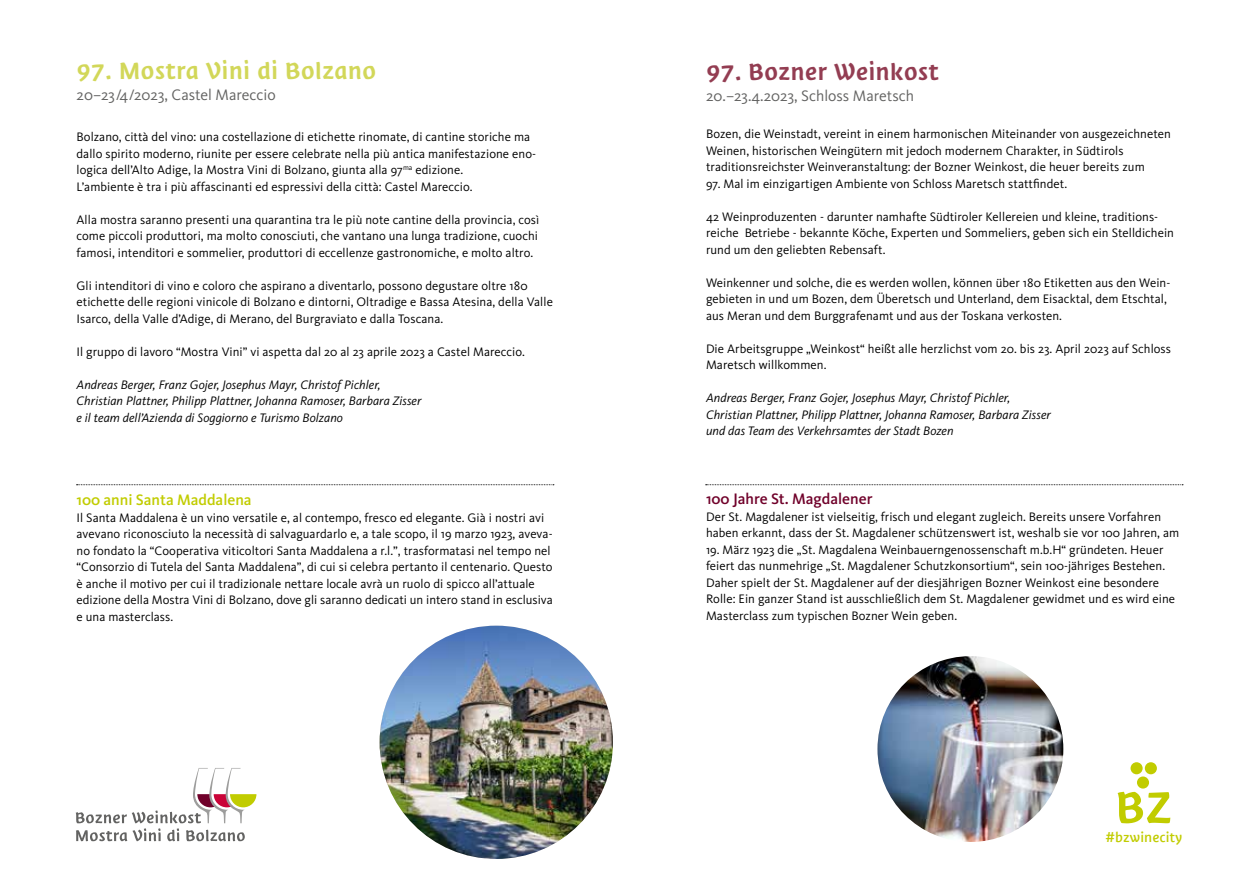
<style>
.page{position:relative;width:1259px;height:893px;background:#fff}
.page>*{position:absolute;margin:0;border:0;box-sizing:border-box;transform-origin:0 0}
.t1{font:27px "Suedtirol";color:#d2d759}
.t2{font:27px "Suedtirol";color:#933d52}
.t3{font:15.75px "Kievit";color:#636362}
.t4{font:500 15.75px "Kievit";color:#c1cc00}
.t5{font:500 15.75px "Kievit";color:#70012a}
.t6{font:15.15px "Suedtirol Next TT";color:#c1cc00}
.t7{font:12.75px/16.5px "Kievit";letter-spacing:.005em;color:#000}
.t8{font:italic 12.75px/16.5px "Kievit";letter-spacing:.005em;color:#000}
</style>
<div class="page">
<img style="left:877px;top:656px;width:186px;height:186px;border-radius:93px">
<img style="left:379px;top:626px;width:234px;height:233px;border-radius:117px">
<svg style="left:76px;top:768px;width:180px;height:73px"></svg>
<svg style="left:1117px;top:792px;width:53px;height:31px"></svg>
<div style="left:1130px;top:762px;width:12px;height:12px;background:#c1cc00;border-radius:50%"></div>
<div style="left:1137px;top:776px;width:12px;height:13px;background:#c1cc00;border-radius:50%"></div>
<div style="left:1144px;top:762px;width:13px;height:12px;background:#c1cc00;border-radius:50%"></div>
<svg style="left:77px;top:484px;width:477px;height:1px"></svg>
<svg style="left:705px;top:484px;width:478px;height:1px"></svg>
<h1 class="t1" style="left:77px;top:56px;width:301px">97. Mostra Vini di Bolzano</h1>
<p class="t3" style="left:77px;top:86px;width:201px">20–23/4/2023, Castel Mareccio</p>
<p class="t7" style="left:77px;top:129px;width:461px">Bolzano, città del vino: una costellazione di etichette rinomate, di cantine storiche ma dallo spirito moderno, riunite per essere celebrate nella più antica manifestazione eno&shy;logica dell’Alto Adige, la Mostra Vini di Bolzano, giunta alla 97<sup>ma</sup> edizione.<br>L’ambiente è tra i più affascinanti ed espressivi della città: Castel Mareccio.</p>
<p class="t7" style="left:77px;top:212px;width:464px;text-align:justify">Alla mostra saranno presenti una quarantina tra le più note cantine della provincia, così come piccoli produttori, ma molto conosciuti, che vantano una lunga tradizione, cuochi famosi, intenditori e sommelier, produttori di eccellenze gastronomiche, e molto altro.</p>
<p class="t7" style="left:77px;top:278px;width:478px">Gli intenditori di vino e coloro che aspirano a diventarlo, possono degustare oltre 180 etichette delle regioni vinicole di Bolzano e dintorni, Oltradige e Bassa Atesina, della Valle<br>Isarco, della Valle d’Adige, di Merano, del Burgraviato e dalla Toscana.</p>
<p class="t7" style="left:77px;top:344px;width:450px">Il gruppo di lavoro “Mostra Vini” vi aspetta dal 20 al 23 aprile 2023 a Castel Mareccio.</p>
<p class="t8" style="left:77px;top:376px;width:346px">Andreas Berger, Franz Gojer, Josephus Mayr, Christof Pichler,<br>Christian Plattner, Philipp Plattner, Johanna Ramoser, Barbara Zisser e il team dell’Azienda di Soggiorno e Turismo Bolzano</p>
<p class="t4" style="left:77px;top:491px;width:177px">100 anni Santa Maddalena</p>
<p class="t7" style="left:77px;top:509px;width:478px">Il Santa Maddalena è un vino versatile e, al contempo, fresco ed elegante. Già i nostri avi avevano riconosciuto la necessità di salvaguardarlo e, a tale scopo, il 19 marzo 1923, aveva&shy;no fondato la “Cooperativa viticoltori Santa Maddalena a r.l.”, trasformatasi nel tempo nel “Consorzio di Tutela del Santa Maddalena”, di cui si celebra pertanto il centenario. Questo è anche il motivo per cui il tradizionale nettare locale avrà un ruolo di spicco all’attuale edizione della Mostra Vini di Bolzano, dove gli saranno dedicati un intero stand in esclusiva e una masterclass.</p>
<h1 class="t2" style="left:706px;top:56px;width:235px">97. Bozner Weinkost</h1>
<p class="t3" style="left:706px;top:87px;width:209px">20.–23.4.2023, Schloss Maretsch</p>
<p class="t7" style="left:706px;top:126px;width:466px">Bozen, die Weinstadt, vereint in einem harmonischen Miteinander von ausgezeichneten<br>Weinen, historischen Weingütern mit jedoch modernem Charakter, in Südtirols traditionsreichster Weinveranstaltung: der Bozner Weinkost, die heuer bereits zum</p>
<p class="t7" style="left:706px;top:176px;width:363px">97. Mal im einzigartigen Ambiente von Schloss Maretsch stattfindet.</p>
<p class="t7" style="left:706px;top:209px;width:469px">42 Weinproduzenten - darunter namhafte Südtiroler Kellereien und kleine, traditions&shy;reiche Betriebe - bekannte Köche, Experten und Sommeliers, geben sich ein Stelldichein rund um den geliebten Rebensaft.</p>
<p class="t7" style="left:706px;top:275px;width:466px">Weinkenner und solche, die es werden wollen, können über 180 Etiketten aus den Wein&shy;gebieten in und um Bozen, dem Überetsch und Unterland, dem Eisacktal, dem Etschtal, aus Meran und dem Burggrafenamt und aus der Toskana verkosten.</p>
<p class="t7" style="left:706px;top:341px;width:466px">Die Arbeitsgruppe „Weinkost“ heißt alle herzlichst vom 20. bis 23. April 2023 auf Schloss<br>Maretsch willkommen.</p>
<p class="t8" style="left:706px;top:390px;width:346px">Andreas Berger, Franz Gojer, Josephus Mayr, Christof Pichler,<br>Christian Plattner, Philipp Plattner, Johanna Ramoser, Barbara Zisser und das Team des Verkehrsamtes der Stadt Bozen</p>
<p class="t5" style="left:706px;top:490px;width:168px">100 Jahre St. Magdalener</p>
<p class="t7" style="left:706px;top:508px;width:475px">Der St. Magdalener ist vielseitig, frisch und elegant zugleich. Bereits unsere Vorfahren haben erkannt, dass der St. Magdalener schützenswert ist, weshalb sie vor 100 Jahren, am</p>
<p class="t7" style="left:706px;top:541px;width:470px">19. März 1923 die „St. Magdalena Weinbauerngenossenschaft m.b.H“ gründeten. Heuer feiert das nunmehrige „St. Magdalener Schutzkonsortium“, sein 100-jähriges Bestehen.<br>Daher spielt der St. Magdalener auf der diesjährigen Bozner Weinkost eine besondere Rolle: Ein ganzer Stand ist ausschließlich dem St. Magdalener gewidmet und es wird eine Masterclass zum typischen Bozner Wein geben.</p>
<p class="t6" style="left:1105px;top:828px;width:78px">#bzwinecity</p>
</div>
